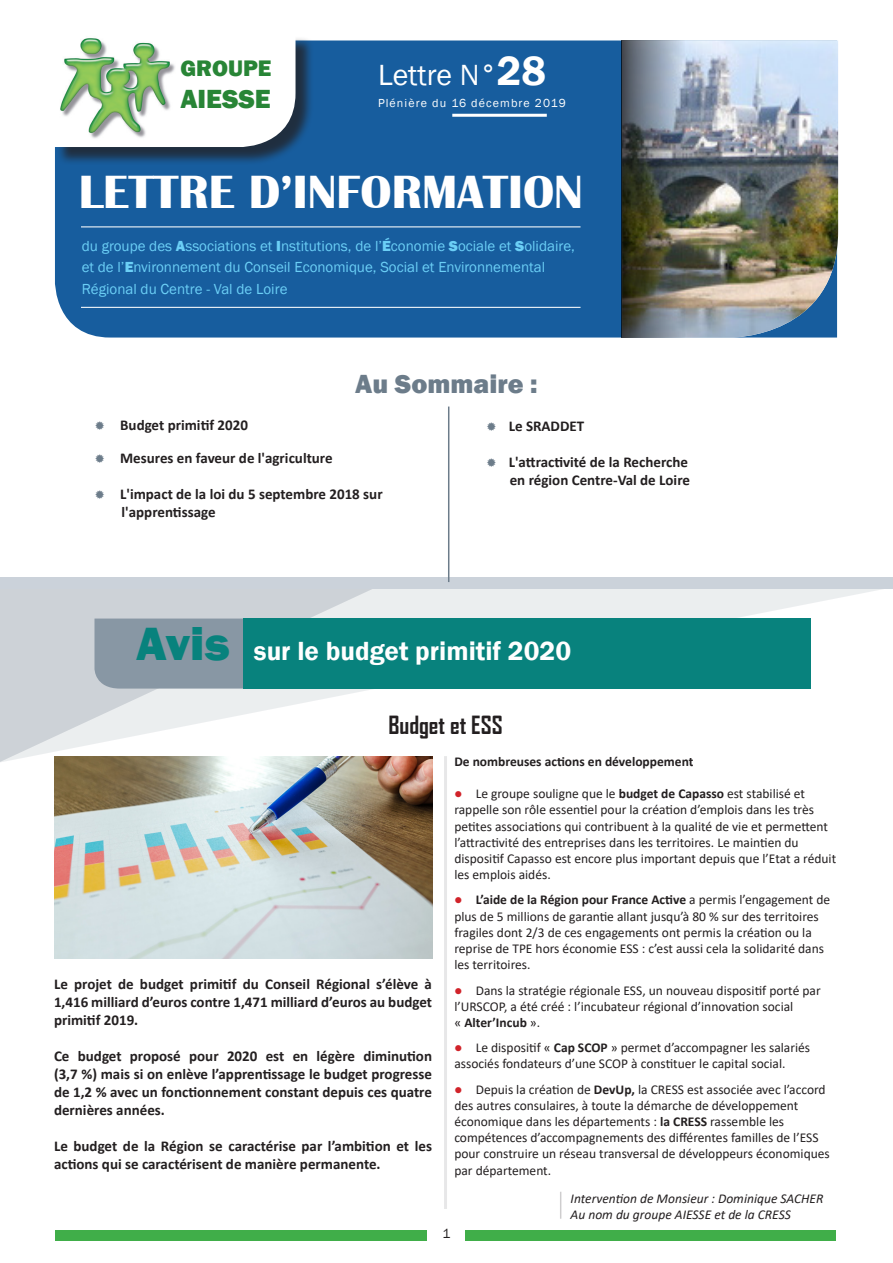
<style>
.page{position:relative;width:893px;height:1263px;background:#fff}
.page>*{position:absolute;margin:0;border:0;box-sizing:border-box;transform-origin:0 0}
.t1{font:700 48px "Britannic";color:#fff}
.t2{font:30px "Franklin Gothic";color:#fff}
.t3{font:600 27px "Franklin Gothic";color:#fff}
.t4{font:800 27px "Franklin Gothic";color:#6c7c8a}
.t5{font:800 27px "Franklin Gothic";color:#288536}
.t6{font:700 24px "Agency FB";color:#231f20}
.t7{font:800 23.1px "Franklin Gothic";color:#288536}
.t8{font:700 15px/18px "Calibri";color:#231f20}
.t9{font:15px/21.6px "Franklin Gothic";color:#6bcff6}
.t10{font:13.5px/16.2px "Calibri";color:#231f20}
.t11{font:italic 13.5px "Calibri";color:#231f20}
.t12{font:700 13.5px "Calibri";color:#231f20}
.t13{font:13.5px "Franklin Gothic";color:#231f20}
.t14{font:12px "Franklin Gothic";letter-spacing:.09em;color:#fff}
.s1{font-weight:600;font-size:42px}
.s2{font-weight:800}
.s3{font-weight:800;font-size:48px;color:#08827d}
.s4{color:#d1232a}
.s5{font-weight:700}
.s6{font-weight:400}
</style>
<div class="page">
<svg style="left:376px;top:589px;width:506px;height:174px"></svg>
<svg style="left:0;top:589px;width:376px;height:173px;fill:#cdd2d7"></svg>
<div style="left:56px;top:1230px;width:780px;height:11px;background:#40ae49"></div>
<div style="left:427px;top:1215px;width:37px;height:46px;background:#fff"></div>
<div style="left:94px;top:618px;width:196px;height:71px;background:#8897a4"></div>
<div style="left:243px;top:618px;width:567px;height:70px;background:#08827d"></div>
<div style="left:55px;top:41px;width:566px;height:297px;background:#175d9e"></div>
<div style="left:56px;top:36px;width:258px;height:130px;background:#231f20;opacity:.75"></div>
<svg style="left:55px;top:36px;width:241px;height:111px"></svg>
<img style="left:55px;top:36px;width:120px;height:110px">
<hr style="left:81px;top:226px;width:499px;height:1px;background:#fff">
<hr style="left:81px;top:307px;width:499px;height:1px;background:#fff">
<img style="left:685px;top:40px;width:153px;height:298px">
<div style="left:0;top:578px;width:893px;height:11px;background:#cbd2da"></div>
<hr style="left:452px;top:114px;width:95px;height:3px;background:#fff">
<img style="left:621px;top:40px;width:64px;height:298px">
<hr style="left:448px;top:407px;width:1px;height:175px;background:#6c7c8a">
<hr style="left:444px;top:756px;width:3px;height:453px;background:#939598">
<img style="left:54px;top:757px;width:378px;height:202px">
<svg style="left:560px;top:1192px;width:1px;height:27px"></svg>
<p class="t7" style="left:180px;top:53px;width:93px">GROUPE</p>
<p class="t5" style="left:180px;top:82px;width:92px">AIESSE</p>
<p class="t2" style="left:378px;top:57px;width:170px">Lettre N°<span class="s1">28</span></p>
<p class="t14" style="left:378px;top:95px;width:189px">Plénière du 16 décembre 2019</p>
<p class="t1" style="left:79px;top:165px;width:506px">LETTRE D’INFORMATION</p>
<p class="t9" style="left:82px;top:235px;width:495px">du groupe des <span class="s2">A</span>ssociations et <span class="s2">I</span>nstitutions, de l’<span class="s2">É</span>conomie <span class="s2">S</span>ociale et <span class="s2">S</span>olidaire,</p>
<p class="t9" style="left:82px;top:256px;width:465px">et de l’<span class="s2">E</span>nvironnement du Conseil Economique, Social et Environnemental<br>Régional du Centre - Val de Loire</p>
<p class="t4" style="left:355px;top:366px;width:184px">Au Sommaire :</p>
<p class="t8" style="left:120px;top:416px;width:129px">Budget primitif 2020</p>
<p class="t8" style="left:120px;top:448px;width:214px">Mesures en faveur de l'agriculture</p>
<p class="t8" style="left:120px;top:484px;width:264px">L'impact de la loi du 5 septembre 2018 sur l'apprentissage</p>
<p class="t8" style="left:509px;top:417px;width:77px">Le SRADDET</p>
<p class="t8" style="left:509px;top:453px;width:181px">L'attractivité de la Recherche</p>
<p class="t8" style="left:510px;top:471px;width:182px">en région Centre-Val de Loire</p>
<p class="t3" style="left:136px;top:634px;width:436px"><span class="s3">Avis</span> sur le budget primitif 2020</p>
<p class="t6" style="left:388px;top:710px;width:116px">Budget et ESS</p>
<p class="t8" style="left:54px;top:975px;width:380px;text-align:justify">Le projet de budget primitif du Conseil Régional s’élève à 1,416 milliard d’euros contre 1,471 milliard d’euros au budget primitif 2019.</p>
<p class="t8" style="left:54px;top:1047px;width:380px;text-align:justify">Ce budget proposé pour 2020 est en légère diminution (3,7 %) mais si on enlève l’apprentissage le budget progresse de 1,2 % avec un fonctionnement constant depuis ces quatre dernières années.</p>
<p class="t8" style="left:54px;top:1137px;width:380px">Le budget de la Région se caractérise par l’ambition et les actions qui se caractérisent de manière permanente.</p>
<p class="t12" style="left:454px;top:752px;width:241px">De nombreuses actions en développement</p>
<p class="t10" style="left:454px;top:785px;width:383px"><span class="s4">●</span> Le groupe souligne que le <span class="s5">budget de Capasso</span> est stabilisé et rappelle son rôle essentiel pour la création d’emplois dans les très petites associations qui contribuent à la qualité de vie et permettent l’attractivité des entreprises dans les territoires. Le maintien du dispositif Capasso est encore plus important depuis que l’Etat a réduit les emplois aidés.</p>
<p class="t10" style="left:454px;top:891px;width:377px"><span class="s4">●</span> <span class="s5">L’aide de la Région pour France Active</span> a permis l’engagement de plus de 5 millions de garantie allant jusqu’à 80 % sur des territoires fragiles dont 2/3 de ces engagements ont permis la création ou la reprise de TPE hors économie ESS : c’est aussi cela la solidarité dans les territoires.</p>
<p class="t10" style="left:454px;top:981px;width:368px"><span class="s4">●</span> Dans la stratégie régionale ESS, un nouveau dispositif porté par l’URSCOP, a été créé : l’incubateur régional d’innovation social</p>
<p class="t12" style="left:454px;top:1013px;width:87px"><span class="s6">«</span> Alter’Incub <span class="s6">».</span></p>
<p class="t10" style="left:454px;top:1039px;width:357px"><span class="s4">●</span> Le dispositif « <span class="s5">Cap SCOP</span> » permet d’accompagner les salariés associés fondateurs d’une SCOP à constituer le capital social.</p>
<p class="t10" style="left:454px;top:1080px;width:377px"><span class="s4">●</span> Depuis la création de <span class="s5">DevUp,</span> la CRESS est associée avec l’accord des autres consulaires, à toute la démarche de développement économique dans les départements : <span class="s5">la CRESS</span> rassemble les compétences d’accompagnements des différentes familles de l’ESS pour construire un réseau transversal de développeurs économiques par département.</p>
<p class="t13" style="left:442px;top:1225px;width:9px">1</p>
<p class="t11" style="left:571px;top:1189px;width:254px">Intervention de Monsieur : Dominique SACHER</p>
<p class="t11" style="left:571px;top:1205px;width:222px">Au nom du groupe AIESSE et de la CRESS</p>
</div>
